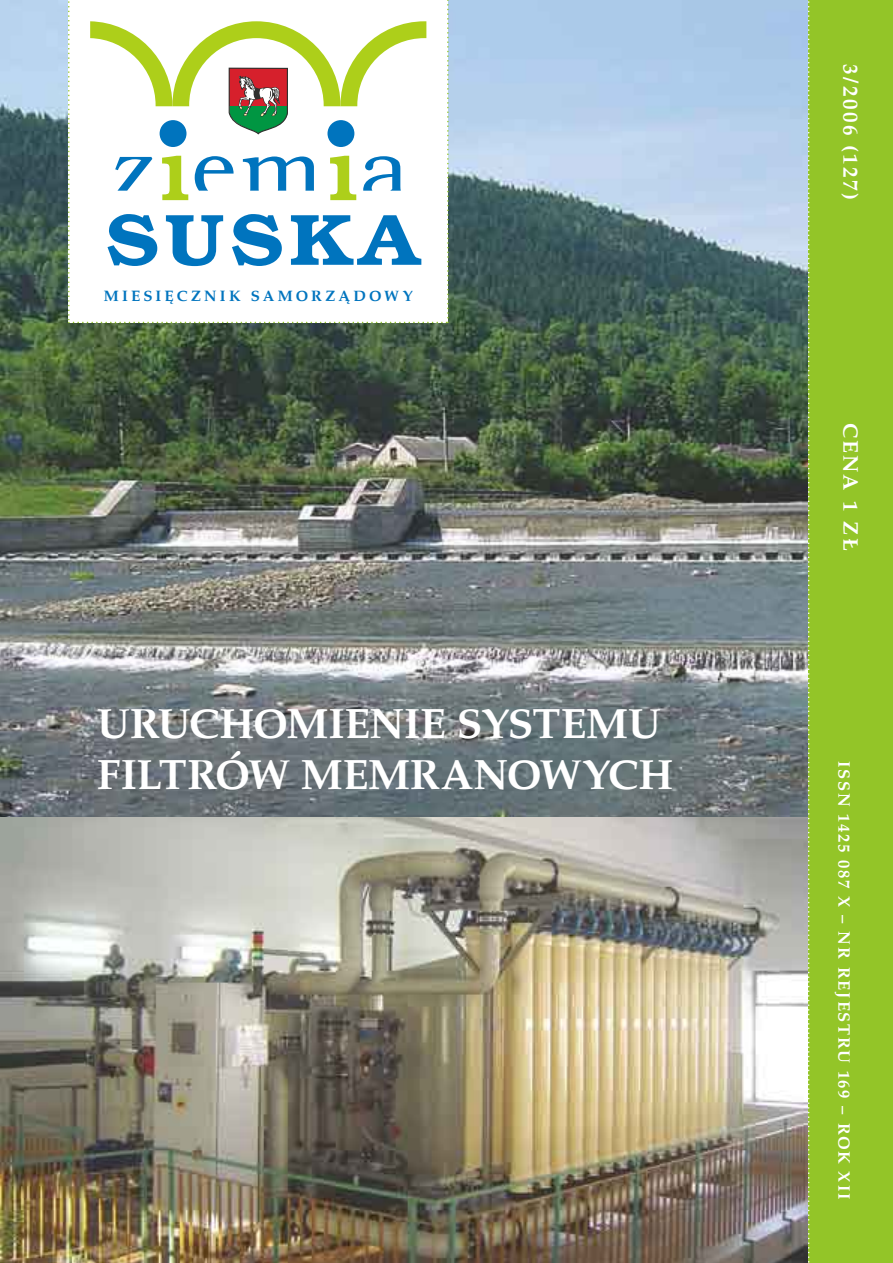
<style>
.page{position:relative;width:893px;height:1263px;background:#fff}
.page>*{position:absolute;margin:0;border:0;box-sizing:border-box;transform-origin:0 0}
.TYTUL{font:700 42px/50.4px "Palm Springs";letter-spacing:-.01em;color:#fff}
.t1{font:700 21px "Palm Springs";letter-spacing:.11em;color:#fff}
.t2{font:700 16.5px "Palm Springs";letter-spacing:.105em;color:#fff}
.t3{font:700 15px "Palm Springs";letter-spacing:.215em;color:#0074be}
</style>
<div class="page">
<img style="left:0;top:0;width:808px;height:817px">
<div style="left:809px;top:0;width:84px;height:1263px;background:#93c528"></div>
<svg style="left:808px;top:0;width:1px;height:1263px"></svg>
<svg style="left:68px;top:0;width:381px;height:323px"></svg>
<img style="left:0;top:817px;width:808px;height:446px">
<p class="t3" style="left:104px;top:287px;width:310px">MIESIĘCZNIK SAMORZĄDOWY</p>
<p class="TYTUL" style="left:97px;top:699px;width:578px">URUCHOMIENIE SYSTEMU<br>FILTRÓW MEMRANOWYCH</p>
<p class="t1" style="left:863px;top:64px;width:137px;rotate:90deg">3/2006 (127)</p>
<p class="t1" style="left:863px;top:423px;width:129px;rotate:90deg">CENA 1 ZŁ</p>
<p class="t2" style="left:854px;top:761px;width:439px;rotate:90deg">ISSN 1425 087 X – NR REJESTRU 169 – ROK XII</p>
</div>
